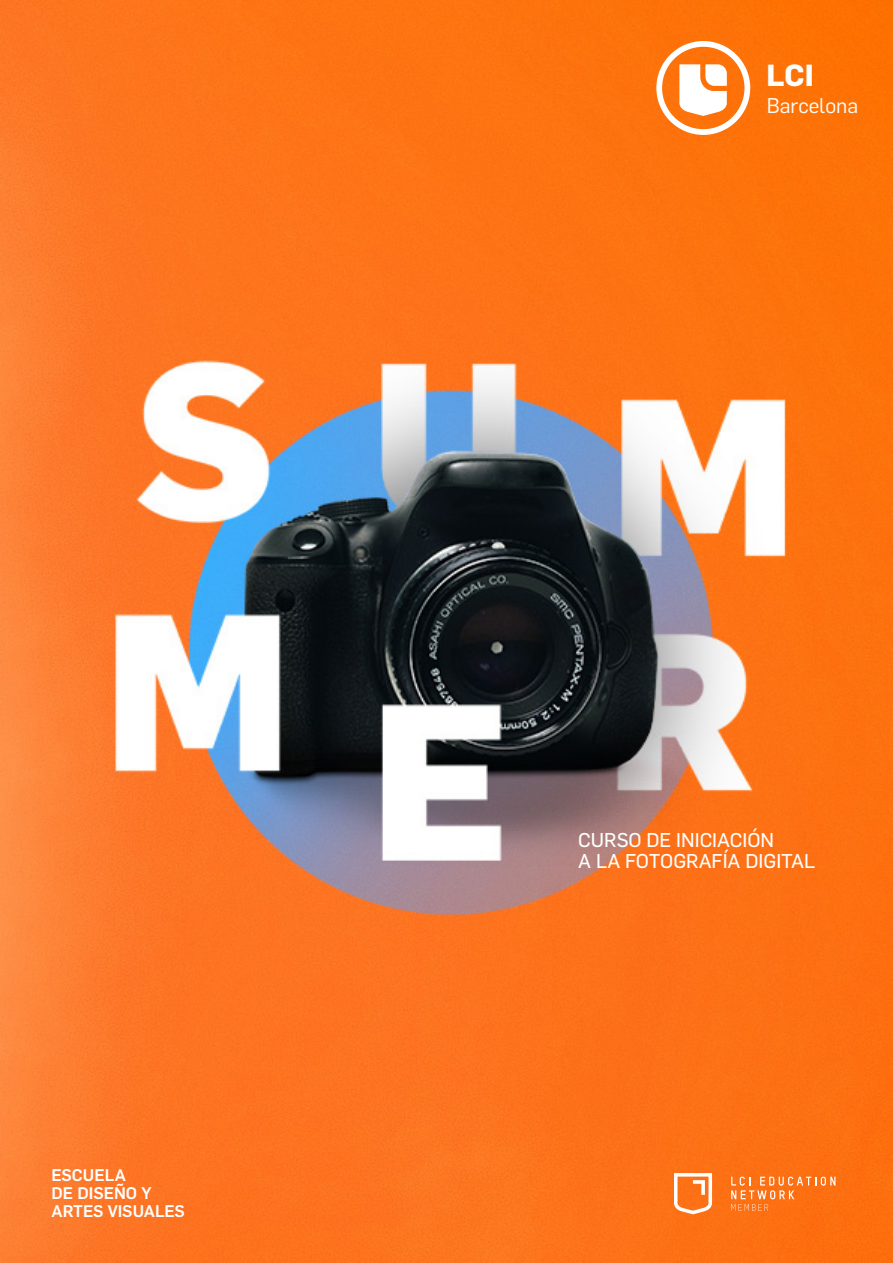
<style>
.page{position:relative;width:893px;height:1263px;background:#fff}
.page>*{position:absolute;margin:0;border:0;box-sizing:border-box;transform-origin:0 0}
.t1{font:700 30px "Flama";color:#fff}
.t2{font:20.85px "Flama";color:#fff}
.t3{font:19.5px/21px "Flama Basic";color:#fff}
.t4{font:500 16.65px/18px "Flama";color:#fff}
</style>
<div class="page">
<img style="left:0;top:0;width:892px;height:1263px">
<svg style="left:674px;top:1173px;width:38px;height:41px"></svg>
<svg style="left:731px;top:1176px;width:104px;height:35px;background:#fc8230"></svg>
<svg style="left:656px;top:41px;width:94px;height:94px"></svg>
<p class="t4" style="left:52px;top:1165px;width:135px">ESCUELA<br>DE DISEÑO Y<br>ARTES VISUALES</p>
<h1 class="t1" style="left:766px;top:53px;width:49px">LCI</h1>
<p class="t2" style="left:767px;top:92px;width:93px">Barcelona</p>
<p class="t3" style="left:578px;top:828px;width:238px">CURSO DE INICIACIÓN<br>A LA FOTOGRAFÍA DIGITAL</p>
</div>
